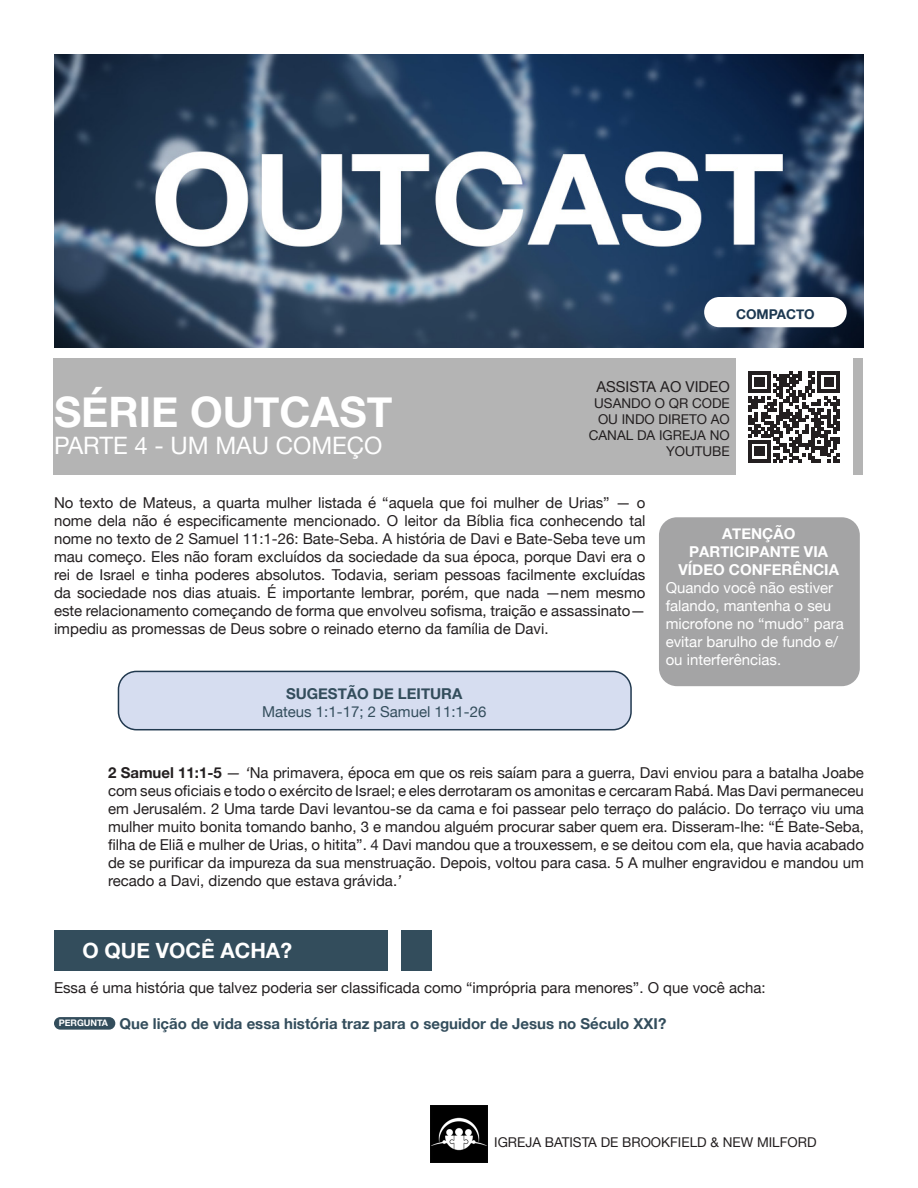
<style>
.page{position:relative;width:918px;height:1188px;background:#fff}
.page>*{position:absolute;margin:0;border:0;box-sizing:border-box;transform-origin:0 0}
.t1{font:700 42px "Helvetica Neue";color:#fff}
.t2{font:24px "Helvetica Neue";color:#fff}
.t3{font:700 21px "Helvetica Neue";color:#fff}
.Bible_Reading{font:15px/18px "Helvetica Neue";color:#231f20;text-align:justify}
.t4{font:15px/18px "Helvetica Neue";color:#fff}
.t5{font:700 15px "Helvetica Neue";color:#334d5c}
.t6{font:700 15px/18px "Helvetica Neue";color:#fff;text-align:center}
.t7{font:15px "Helvetica Neue";color:#334d5c}
.t8{font:13.5px/16.2px "Helvetica Neue";color:#231f20;text-align:right}
.t9{font:700 13.5px "Helvetica Neue";color:#1c3851}
.t10{font:700 9px "Helvetica Neue";color:#fff}
.s1{font-weight:700}
.s2{font-style:italic}
</style>
<div class="page">
<img style="left:431px;top:1106px;width:56px;height:56px">
<img style="left:54px;top:54px;width:810px;height:294px">
<div style="left:53px;top:358px;width:810px;height:117px;background:#b4b4b4"></div>
<div style="left:736px;top:358px;width:116px;height:117px;background:#fff"></div>
<svg style="left:748px;top:371px;width:92px;height:91px"></svg>
<div style="left:54px;top:930px;width:378px;height:41px;background:#334d5c"></div>
<div style="left:388px;top:925px;width:12px;height:50px;background:#fff"></div>
<div style="left:54px;top:1017px;width:61px;height:13px;background:#334d5c;border-radius:6px"></div>
<div style="left:704px;top:297px;width:143px;height:30px;background:#fff;border-radius:15px"></div>
<div style="left:659px;top:517px;width:201px;height:169px;background:#a4a4a5;border-radius:18px"></div>
<div style="left:118px;top:671px;width:513px;height:59px;background:#d6ddf0;border-radius:18px"></div>
<div style="left:118px;top:671px;width:514px;height:59px;border:2px solid #21394f;border-radius:18px"></div>
<p class="t9" style="left:736px;top:303px;width:80px">COMPACTO</p>
<p class="Bible_Reading" style="left:596px;top:378px;width:135px">ASSISTA AO VIDEO</p>
<p class="t8" style="left:594px;top:396px;width:137px">USANDO O QR CODE</p>
<p class="t8" style="left:589px;top:412px;width:143px">OU INDO DIRETO AO<br>CANAL DA IGREJA NO<br>YOUTUBE</p>
<p class="t1" style="left:54px;top:380px;width:340px">SÉRIE OUTCAST</p>
<p class="t2" style="left:54px;top:429px;width:330px">PARTE 4 - UM MAU COMEÇO</p>
<p class="Bible_Reading" style="left:54px;top:495px;width:593px">No texto de Mateus, a quarta mulher listada é “aquela que foi mulher de Urias” — o nome dela não é especificamente mencionado. O leitor da Bíblia fica conhecendo tal nome no texto de 2 Samuel 11:1-26: Bate-Seba. A história de Davi e Bate-Seba teve um mau começo. Eles não foram excluídos da sociedade da sua época, porque Davi era o rei de Israel e tinha poderes absolutos. Todavia, seriam pessoas facilmente excluídas da sociedade nos dias atuais. É importante lembrar, porém, que nada —nem mesmo este relacionamento começando de forma que envolveu sofisma, traição e assassinato— impediu as promessas de Deus sobre o reinado eterno da família de Davi.</p>
<p class="t6" style="left:678px;top:525px;width:162px">ATENÇÃO<br>PARTICIPANTE VIA<br>VÍDEO CONFERÊNCIA</p>
<p class="t4" style="left:666px;top:579px;width:180px">Quando você não estiver falando, mantenha o seu microfone no “mudo” para evitar barulho de fundo e/ ou interferências.</p>
<p class="t5" style="left:286px;top:682px;width:178px">SUGESTÃO DE LEITURA</p>
<p class="t7" style="left:262px;top:701px;width:226px">Mateus 1:1-17; 2 Samuel 11:1-26</p>
<p class="Bible_Reading" style="left:108px;top:765px;width:758px"><span class="s1">2 Samuel 11:1-5</span> <span class="s2">— ‘</span>Na primavera, época em que os reis saíam para a guerra, Davi enviou para a batalha Joabe com seus oficiais e todo o exército de Israel; e eles derrotaram os amonitas e cercaram Rabá. Mas Davi permaneceu em Jerusalém. 2 Uma tarde Davi levantou-se da cama e foi passear pelo terraço do palácio. Do terraço viu uma mulher muito bonita tomando banho, 3 e mandou alguém procurar saber quem era. Disseram-lhe: “É Bate-Seba, filha de Eliã e mulher de Urias, o hitita”. 4 Davi mandou que a trouxessem, e se deitou com ela, que havia acabado de se purificar da impureza da sua menstruação. Depois, voltou para casa. 5 A mulher engravidou e mandou um recado a Davi, dizendo que estava grávida.<span class="s2">’</span></p>
<p class="t3" style="left:82px;top:934px;width:211px">O QUE VOCÊ ACHA?</p>
<p class="Bible_Reading" style="left:54px;top:980px;width:713px">Essa é uma história que talvez poderia ser classificada como “imprópria para menores”. O que você acha:</p>
<p class="t10" style="left:59px;top:1016px;width:51px">PERGUNTA</p>
<p class="t5" style="left:120px;top:1012px;width:548px">Que lição de vida essa história traz para o seguidor de Jesus no Século XXI?</p>
<p class="t8" style="left:494px;top:1135px;width:324px">IGREJA BATISTA DE BROOKFIELD &amp; NEW MILFORD</p>
</div>
